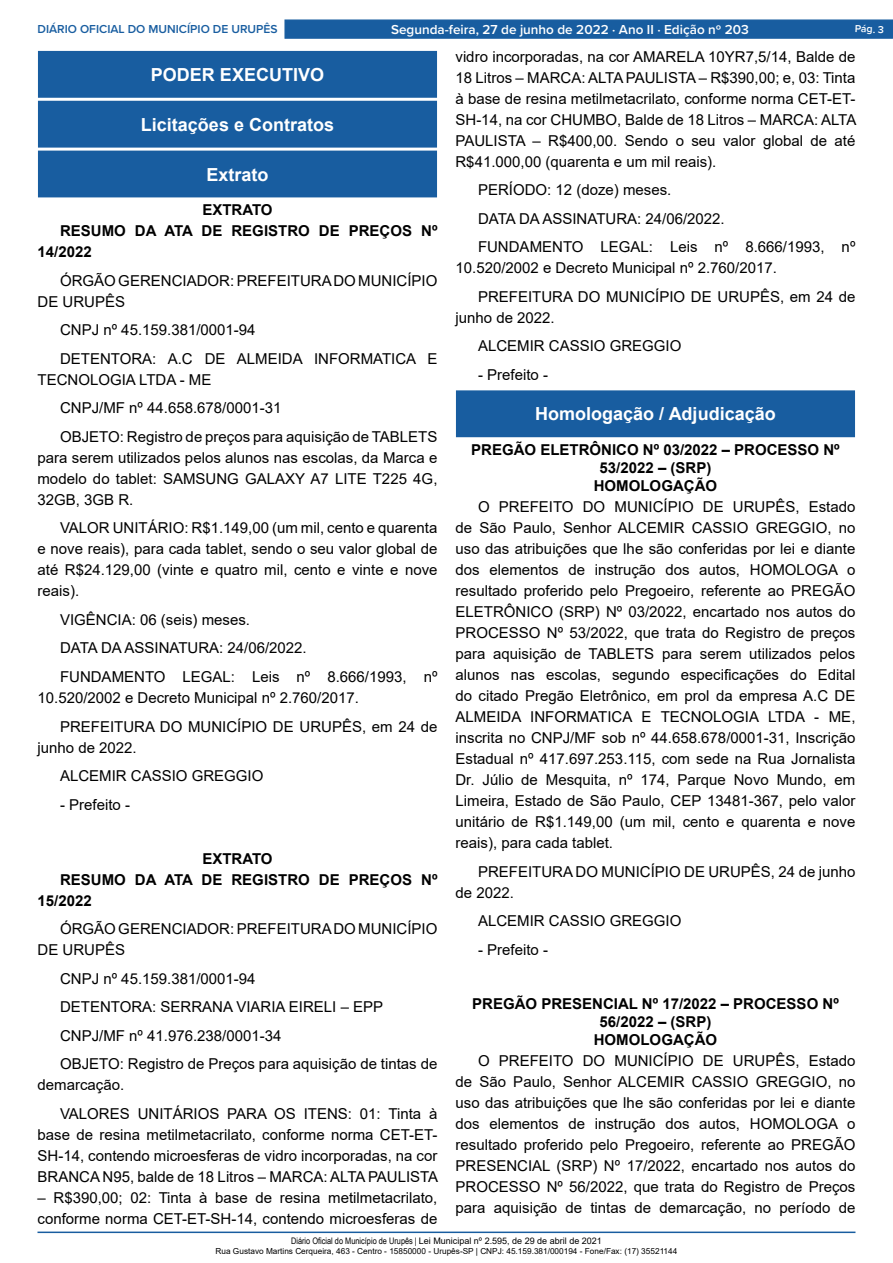
<style>
.page{position:relative;width:893px;height:1263px;background:#fff}
.page>*{position:absolute;margin:0;border:0;box-sizing:border-box;transform-origin:0 0}
.t1{font:700 18px "Arial";color:#fff}
._2_-_Corpo{font:15px/21px "Arial";color:#000}
._1_-_Cabeçalho{font:700 15px/18px "Arial";color:#000;text-align:center}
._6_-_Corpo_Negrito{font:700 15px/21px "Arial";color:#000}
.t2{font:600 13.5px "Proxima Nova";color:#fff}
.t3{font:600 12px "Proxima Nova";color:#185da0}
.t4{font:600 10.5px "Proxima Nova";color:#fff}
.t5{font:9px "Arial";color:#000}
.t6{font:8.25px "Arial";color:#000}
.s1{font-family:"Arial Narrow"}
</style>
<div class="page">
<hr style="left:38px;top:1231px;width:817px;height:2px;background:#185da0">
<div style="left:284px;top:19px;width:609px;height:20px;background:#185da0;border:1px solid #185da0"></div>
<div style="left:39px;top:51px;width:397px;height:46px;background:#185da0"></div>
<div style="left:38px;top:51px;width:399px;height:47px;border:1px solid #185da0"></div>
<div style="left:39px;top:101px;width:397px;height:46px;background:#185da0"></div>
<div style="left:38px;top:101px;width:399px;height:47px;border:1px solid #185da0"></div>
<div style="left:39px;top:151px;width:397px;height:46px;background:#185da0"></div>
<div style="left:456px;top:391px;width:398px;height:46px;background:#185da0"></div>
<div style="left:456px;top:390px;width:399px;height:47px;border:1px solid #185da0"></div>
<p class="t3" style="left:38px;top:20px;width:242px">DIÁRIO OFICIAL DO MUNICÍPIO DE URUPÊS</p>
<p class="t2" style="left:391px;top:19px;width:359px">Segunda-feira, 27 de junho de 2022 ⋅ Ano II ⋅ Edição nº 203</p>
<p class="t4" style="left:855px;top:21px;width:31px;rotate:2deg">Pág. 3</p>
<p class="t1" style="left:151px;top:62px;width:175px">PODER EXECUTIVO</p>
<p class="t1" style="left:141px;top:112px;width:195px">Licitações e Contratos</p>
<p class="t1" style="left:206px;top:162px;width:64px">Extrato</p>
<p class="_1_-_Cabeçalho" style="left:202px;top:201px;width:72px">EXTRATO</p>
<p class="_6_-_Corpo_Negrito" style="left:38px;top:221px;width:401px;text-indent:22px">RESUMO DA ATA DE REGISTRO DE PREÇOS Nº<br>14/2022</p>
<p class="_2_-_Corpo" style="left:38px;top:270px;width:401px;text-indent:22px">ÓRGÃO GERENCIADOR: PREFEITURA DO MUNICÍPIO<br>DE URUPÊS</p>
<p class="_2_-_Corpo" style="left:60px;top:320px;width:197px">CNPJ nº 45.159.381/0001-94</p>
<p class="_2_-_Corpo" style="left:38px;top:348px;width:401px;text-indent:22px">DETENTORA: A.C DE ALMEIDA INFORMATICA E<br>TECNOLOGIA LTDA - ME</p>
<p class="_2_-_Corpo" style="left:60px;top:398px;width:223px">CNPJ/MF nº 44.658.678/0001-31</p>
<p class="_2_-_Corpo" style="left:38px;top:426px;width:401px;text-align:justify;text-indent:22px">OBJETO: Registro de preços para aquisição de TABLETS para serem utilizados pelos alunos nas escolas, da Marca e modelo do tablet: SAMSUNG GALAXY A7 LITE T225 4G, 32GB, 3GB R.</p>
<p class="_2_-_Corpo" style="left:38px;top:518px;width:401px;text-align:justify;text-indent:22px">VALOR UNITÁRIO: R$1.149,00 (um mil, cento e quarenta e nove reais), para cada tablet, sendo o seu valor global de até R$24.129,00 (vinte e quatro mil, cento e vinte e nove reais).</p>
<p class="_2_-_Corpo" style="left:60px;top:609px;width:192px">VIGÊNCIA: 06 (seis) meses.</p>
<p class="_2_-_Corpo" style="left:60px;top:638px;width:248px">DATA DA ASSINATURA: 24/06/2022.</p>
<p class="_2_-_Corpo" style="left:38px;top:666px;width:401px;text-indent:22px">FUNDAMENTO LEGAL: Leis nº 8.666/1993, nº<br>10.520/2002 e Decreto Municipal nº 2.760/2017.</p>
<p class="_2_-_Corpo" style="left:38px;top:716px;width:401px;text-indent:22px">PREFEITURA DO MUNICÍPIO DE URUPÊS, em 24 de junho de 2022.</p>
<p class="_2_-_Corpo" style="left:60px;top:765px;width:205px">ALCEMIR CASSIO GREGGIO</p>
<p class="_2_-_Corpo" style="left:60px;top:794px;width:72px">- Prefeito -</p>
<p class="_2_-_Corpo" style="left:455px;top:46px;width:402px;text-align:justify">vidro incorporadas, na cor AMARELA 10YR7,5/14, Balde de 18 Litros – MARCA: ALTA PAULISTA – R$390,00; e, 03: Tinta à base de resina metilmetacrilato, conforme norma CET-ET-SH-14, na cor CHUMBO, Balde de 18 Litros – MARCA: ALTA PAULISTA – R$400,00. Sendo o seu valor global de até R$41.000,00 (quarenta e um mil reais).</p>
<p class="_2_-_Corpo" style="left:478px;top:179px;width:195px">PERÍODO: 12 (doze) meses.</p>
<p class="_2_-_Corpo" style="left:478px;top:208px;width:248px">DATA DA ASSINATURA: 24/06/2022.</p>
<p class="_2_-_Corpo" style="left:455px;top:236px;width:401px;text-indent:22px">FUNDAMENTO LEGAL: Leis nº 8.666/1993, nº<br>10.520/2002 e Decreto Municipal nº 2.760/2017.</p>
<p class="_2_-_Corpo" style="left:455px;top:286px;width:401px;text-indent:22px">PREFEITURA DO MUNICÍPIO DE URUPÊS, em 24 de junho de 2022.</p>
<p class="_2_-_Corpo" style="left:478px;top:335px;width:205px">ALCEMIR CASSIO GREGGIO</p>
<p class="_2_-_Corpo" style="left:478px;top:364px;width:72px">- Prefeito -</p>
<p class="t1" style="left:535px;top:401px;width:242px">Homologação / Adjudicação</p>
<p class="_1_-_Cabeçalho" style="left:471px;top:441px;width:370px">PREGÃO ELETRÔNICO Nº 03/2022 – PROCESSO Nº<br>53/2022 – (SRP)</p>
<p class="_1_-_Cabeçalho" style="left:594px;top:477px;width:125px">HOMOLOGAÇÃO</p>
<p class="_2_-_Corpo" style="left:455px;top:496px;width:401px;text-align:justify;text-indent:22px">O PREFEITO DO MUNICÍPIO DE URUPÊS, Estado de São Paulo, Senhor ALCEMIR CASSIO GREGGIO, no uso das atribuições que lhe são conferidas por lei e diante dos elementos de instrução dos autos, HOMOLOGA o resultado proferido pelo Pregoeiro, referente ao PREGÃO ELETRÔNICO (SRP) Nº 03/2022, encartado nos autos do PROCESSO Nº 53/2022, que trata do Registro de preços para aquisição de TABLETS para serem utilizados pelos alunos nas escolas, segundo especificações do Edital do citado Pregão Eletrônico, em prol da empresa A.C DE ALMEIDA INFORMATICA E TECNOLOGIA LTDA - ME, inscrita no CNPJ/MF sob nº 44.658.678/0001-31, Inscrição Estadual nº 417.697.253.115, com sede na Rua Jornalista Dr. Júlio de Mesquita, nº 174, Parque Novo Mundo, em Limeira, Estado de São Paulo, CEP 13481-367, pelo valor unitário de R$1.149,00 (um mil, cento e quarenta e nove reais), para cada tablet.</p>
<p class="_2_-_Corpo" style="left:455px;top:861px;width:401px;text-indent:22px">PREFEITURA DO MUNICÍPIO DE URUPÊS, 24 de junho de 2022.</p>
<p class="_2_-_Corpo" style="left:478px;top:910px;width:205px">ALCEMIR CASSIO GREGGIO</p>
<p class="_2_-_Corpo" style="left:478px;top:939px;width:72px">- Prefeito -</p>
<p class="_1_-_Cabeçalho" style="left:202px;top:849px;width:72px">EXTRATO</p>
<p class="_6_-_Corpo_Negrito" style="left:38px;top:869px;width:401px;text-indent:22px">RESUMO DA ATA DE REGISTRO DE PREÇOS Nº<br>15/2022</p>
<p class="_2_-_Corpo" style="left:38px;top:918px;width:401px;text-indent:22px">ÓRGÃO GERENCIADOR: PREFEITURA DO MUNICÍPIO<br>DE URUPÊS</p>
<p class="_2_-_Corpo" style="left:60px;top:968px;width:197px">CNPJ nº 45.159.381/0001-94</p>
<p class="_2_-_Corpo" style="left:60px;top:996px;width:325px">DETENTORA: SERRANA VIARIA EIRELI – EPP</p>
<p class="_2_-_Corpo" style="left:60px;top:1025px;width:223px">CNPJ/MF nº 41.976.238/0001-34</p>
<p class="_2_-_Corpo" style="left:38px;top:1053px;width:401px;text-indent:22px">OBJETO: Registro de Preços para aquisição de tintas de demarcação.</p>
<p class="_2_-_Corpo" style="left:38px;top:1103px;width:402px;text-align:justify;text-indent:22px">VALORES UNITÁRIOS PARA OS ITENS: 01: Tinta à base de resina metilmetacrilato, conforme norma CET-ET-SH-14, contendo microesferas de vidro incorporadas, na cor BRANCA N95, balde de 18 Litros – MARCA: ALTA PAULISTA</p>
<p class="_2_-_Corpo" style="left:38px;top:1187px;width:401px">– R$390,00; 02: Tinta à base de resina metilmetacrilato, conforme norma CET-ET-SH-14, contendo microesferas de</p>
<p class="_1_-_Cabeçalho" style="left:472px;top:995px;width:368px">PREGÃO PRESENCIAL Nº 17/2022 – PROCESSO Nº<br>56/2022 – (SRP)</p>
<p class="_1_-_Cabeçalho" style="left:594px;top:1031px;width:125px">HOMOLOGAÇÃO</p>
<p class="_2_-_Corpo" style="left:455px;top:1050px;width:401px;text-align:justify;text-indent:22px">O PREFEITO DO MUNICÍPIO DE URUPÊS, Estado de São Paulo, Senhor ALCEMIR CASSIO GREGGIO, no uso das atribuições que lhe são conferidas por lei e diante dos elementos de instrução dos autos, HOMOLOGA o resultado proferido pelo Pregoeiro, referente ao PREGÃO PRESENCIAL (SRP) Nº 17/2022, encartado nos autos do PROCESSO Nº 56/2022, que trata do Registro de Preços para aquisição de tintas de demarcação, no período de</p>
<p class="t5" style="left:291px;top:1235px;width:312px"><span class="s1">Diário Oficial do Município de Urupês |</span> Lei Municipal nº 2.595, de 29 de abril de 2021</p>
<p class="t6" style="left:216px;top:1245px;width:463px">Rua Gustavo Martins Cerqueira, 463 - Centro - 15850000 - Urupês-SP | CNPJ: 45.159.381/000194 - Fone/Fax: (17) 35521144</p>
</div>
